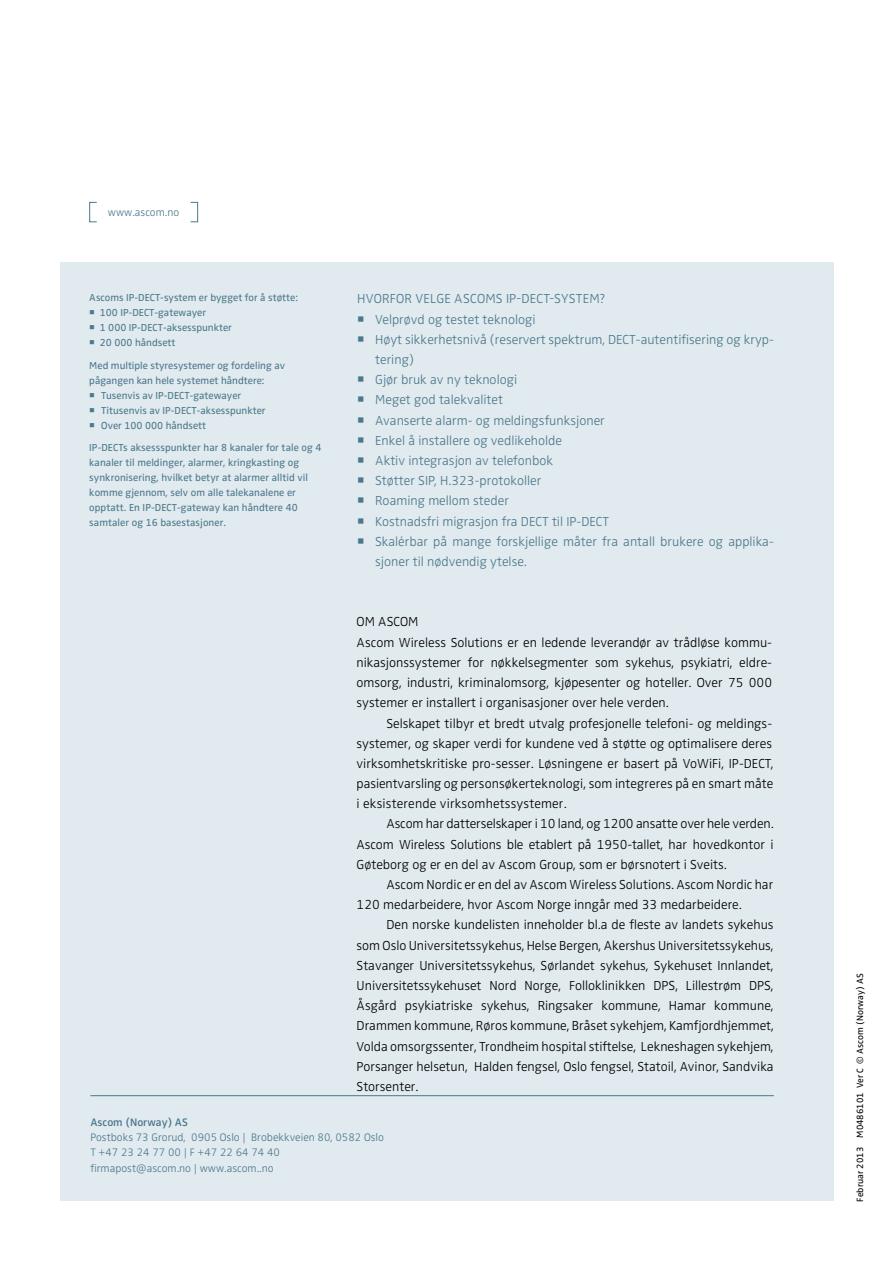
<style>
.page{position:relative;width:893px;height:1263px;background:#fff}
.page>*{position:absolute;margin:0;border:0;box-sizing:border-box;transform-origin:0 0}
.t1{font:300 13.5px/20.2px "Ascom Zwo";color:#000;text-align:justify}
.t2{font:300 13.5px/20.2px "Ascom Zwo";color:#4b788c}
.t3{font:300 11.25px/15.1px "Ascom Zwo";color:#4b788c}
.t4{font:600 11.25px "Ascom Zwo";color:#4b788c}
.t5{font:10.5px/15px "Ascom Zwo";color:#4b788c}
.t6{font:9.3px "Ascom Zwo";color:#000}
</style>
<div class="page">
<div style="left:60px;top:263px;width:773px;height:938px;background:#e1eaef"></div>
<div style="left:89px;top:202px;width:8px;height:20px;border:1px solid #4b788c"></div>
<div style="left:190px;top:202px;width:8px;height:20px;border:1px solid #4b788c"></div>
<hr style="left:90px;top:1095px;width:684px;height:1px;background:#4b788c">
<p class="t3" style="left:108px;top:205px;width:73px">www.ascom.no</p>
<p class="t5" style="left:89px;top:290px;width:210px">Ascoms IP-DECT-system er bygget for å støtte:</p>
<p class="t5" style="left:89px;top:305px;width:118px">○ 100 IP-DECT-gatewayer</p>
<p class="t5" style="left:89px;top:320px;width:144px">○ 1 000 IP-DECT-aksesspunkter</p>
<p class="t5" style="left:89px;top:331px;width:197px;line-height:22.5px">○ 20 000 håndsett<br>Med multiple styresystemer og fordeling av</p>
<p class="t5" style="left:89px;top:372px;width:177px">pågangen kan hele systemet håndtere:</p>
<p class="t5" style="left:89px;top:387px;width:154px">○ Tusenvis av IP-DECT-gatewayer</p>
<p class="t5" style="left:89px;top:402px;width:178px">○ Titusenvis av IP-DECT-aksesspunkter</p>
<p class="t5" style="left:89px;top:414px;width:234px;line-height:22.5px">○ Over 100 000 håndsett<br>IP-DECTs aksessspunkter har 8 kanaler for tale og 4</p>
<p class="t5" style="left:89px;top:455px;width:220px">kanaler til meldinger, alarmer, kringkasting og synkronisering, hvilket betyr at alarmer alltid vil komme gjennom, selv om alle talekanalene er opptatt. En IP-DECT-gateway kan håndtere 40 samtaler og 16 basestasjoner.</p>
<p class="t2" style="left:357px;top:289px;width:250px">HVORFOR VELGE ASCOMS IP-DECT-SYSTEM?</p>
<p class="t2" style="left:357px;top:309px;width:180px">○ Velprøvd og testet teknologi</p>
<p class="t2" style="left:375px;top:329px;width:400px;text-indent:-18px">○ Høyt sikkerhetsnivå (reservert spektrum, DECT-autentifisering og kryp&shy;tering)</p>
<p class="t2" style="left:357px;top:370px;width:161px">○ Gjør bruk av ny teknologi</p>
<p class="t2" style="left:357px;top:390px;width:147px">○ Meget god talekvalitet</p>
<p class="t2" style="left:357px;top:410px;width:249px">○ Avanserte alarm- og meldingsfunksjoner</p>
<p class="t2" style="left:357px;top:430px;width:206px">○ Enkel å installere og vedlikeholde</p>
<p class="t2" style="left:357px;top:450px;width:197px">○ Aktiv integrasjon av telefonbok</p>
<p class="t2" style="left:357px;top:471px;width:186px">○ Støtter SIP, H.323-protokoller</p>
<p class="t2" style="left:357px;top:491px;width:153px">○ Roaming mellom steder</p>
<p class="t2" style="left:357px;top:511px;width:254px">○ Kostnadsfri migrasjon fra DECT til IP-DECT</p>
<p class="t2" style="left:375px;top:531px;width:400px;text-indent:-18px">○ Skalérbar på mange forskjellige måter fra antall brukere og applika&shy;sjoner til nødvendig ytelse.</p>
<p class="t1" style="left:357px;top:612px;width:417px;text-align:left">OM ASCOM<br>Ascom Wireless Solutions er en ledende leverandør av trådløse kommu&shy;nikasjonssystemer for nøkkelsegmenter som sykehus, psykiatri, eldre&shy;omsorg, industri, kriminalomsorg, kjøpesenter og hoteller. Over 75 000 systemer er installert i organisasjoner over hele verden.</p>
<p class="t1" style="left:357px;top:713px;width:419px;text-indent:30px">Selskapet tilbyr et bredt utvalg profesjonelle telefoni- og meldings&shy;systemer, og skaper verdi for kundene ved å støtte og optimalisere deres virksomhetskritiske pro-sesser. Løsningene er basert på VoWiFi, IP-DECT, pasientvarsling og personsøkerteknologi, som integreres på en smart måte i eksisterende virksomhetssystemer.</p>
<p class="t1" style="left:357px;top:814px;width:419px;text-indent:30px">Ascom har datterselskaper i 10 land, og 1200 ansatte over hele verden.<br>Ascom Wireless Solutions ble etablert på 1950-tallet, har hovedkontor i Gøteborg og er en del av Ascom Group, som er børsnotert i Sveits.</p>
<p class="t1" style="left:357px;top:874px;width:418px;text-indent:30px">Ascom Nordic er en del av Ascom Wireless Solutions. Ascom Nordic har<br>120 medarbeidere, hvor Ascom Norge inngår med 33 medarbeidere.</p>
<p class="t1" style="left:357px;top:915px;width:419px;text-indent:30px">Den norske kundelisten inneholder bl.a de fleste av landets sykehus som Oslo Universitetssykehus, Helse Bergen, Akershus Universitetssykehus, Stavanger Universitetssykehus, Sørlandet sykehus, Sykehuset Innlandet, Universitetssykehuset Nord Norge, Folloklinikken DPS, Lillestrøm DPS, Åsgård psykiatriske sykehus, Ringsaker kommune, Hamar kommune, Drammen kommune, Røros kommune, Bråset sykehjem, Kamfjordhjemmet, Volda omsorgssenter, Trondheim hospital stiftelse, Lekneshagen sykehjem, Porsanger helsetun, Halden fengsel, Oslo fengsel, Statoil, Avinor, Sandvika Storsenter.</p>
<p class="t4" style="left:90px;top:1116px;width:99px">Ascom (Norway) AS</p>
<p class="t3" style="left:90px;top:1130px;width:295px">Postboks 73 Grorud, 0905 Oslo | Brobekkveien 80, 0582 Oslo<br>T +47 23 24 77 00 | F +47 22 64 74 40<br>firmapost@ascom.no | www.ascom..no</p>
<p class="t6" style="left:855px;top:1201px;width:229px;rotate:-90deg">Februar 2013 M0486101 Ver C © Ascom (Norway) AS</p>
</div>
